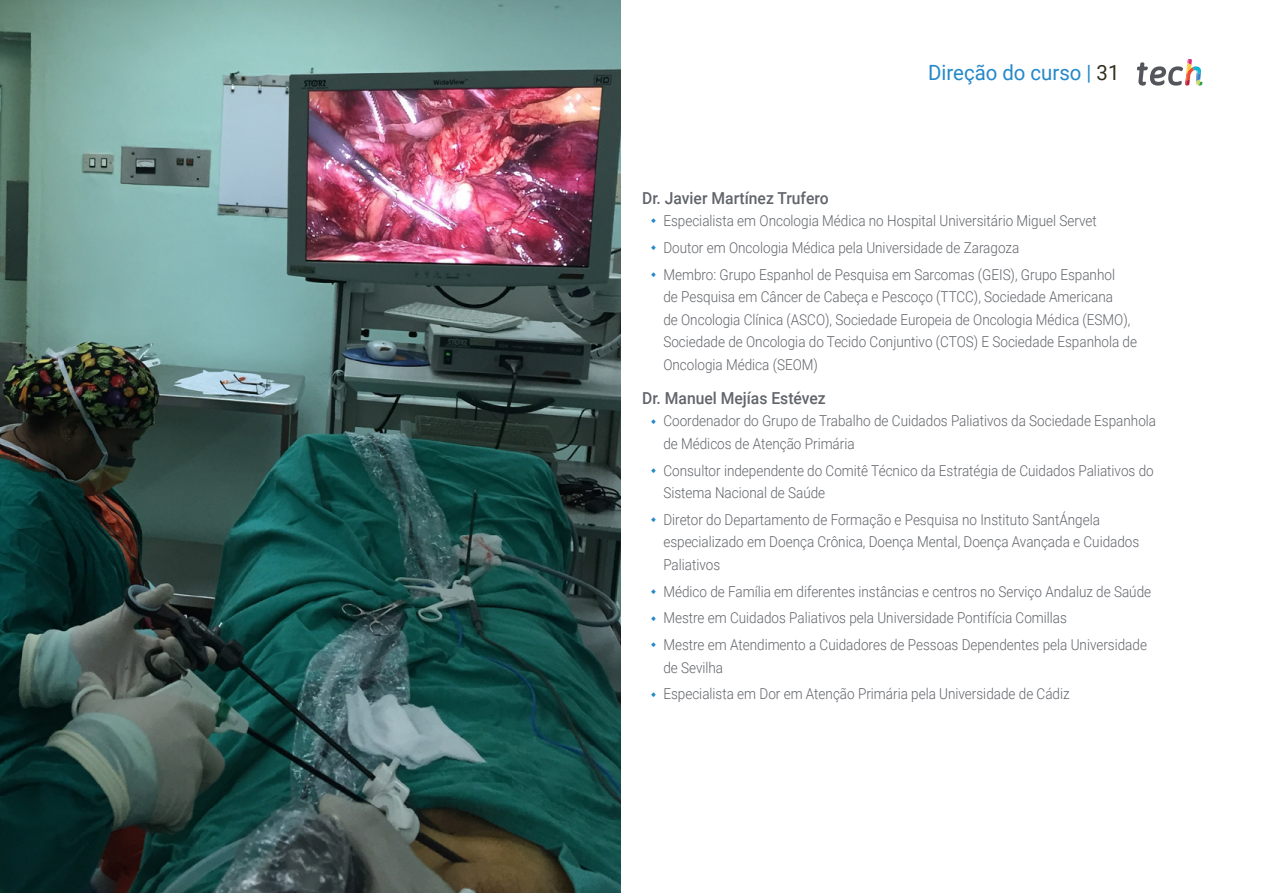
<style>
.page{position:relative;width:1263px;height:893px;background:#fff}
.page>*{position:absolute;margin:0;border:0;box-sizing:border-box;transform-origin:0 0}
.t1{font:21px "Roboto";color:#2488c9}
.t2{font:500 16.5px "Roboto";color:#61646a;scale:.95 1}
.t3{font:300 15px/22.5px "Roboto";color:#61646a;scale:.9 1}
.s1{color:#312e20}
</style>
<div class="page">
<svg style="left:1137px;top:59px;width:65px;height:27px"></svg>
<img style="left:0;top:0;width:621px;height:893px">
<h1 class="t1" style="left:928px;top:57px;width:193px">Direção do curso | <span class="s1">31</span></h1>
<p class="t2" style="left:642px;top:186px;width:198px">Dr. Javier Martínez Trufero</p>
<p class="t3" style="left:663px;top:207px;width:503px;line-height:26.7px">Especialista em Oncologia Médica no Hospital Universitário Miguel Servet<br>Doutor em Oncologia Médica pela Universidade de Zaragoza<br>Membro: Grupo Espanhol de Pesquisa em Sarcomas (GEIS), Grupo Espanhol</p>
<p class="t3" style="left:663px;top:285px;width:528px">de Pesquisa em Câncer de Cabeça e Pescoço (TTCC), Sociedade Americana<br>de Oncologia Clínica (ASCO), Sociedade Europeia de Oncologia Médica (ESMO), Sociedade de Oncologia do Tecido Conjuntivo (CTOS) E Sociedade Espanhola de Oncologia Médica (SEOM)</p>
<p class="t2" style="left:642px;top:386px;width:195px">Dr. Manuel Mejías Estévez</p>
<p class="t3" style="left:663px;top:409px;width:549px">Coordenador do Grupo de Trabalho de Cuidados Paliativos da Sociedade Espanhola de Médicos de Atenção Primária</p>
<p class="t3" style="left:663px;top:458px;width:546px">Consultor independente do Comitê Técnico da Estratégia de Cuidados Paliativos do<br>Sistema Nacional de Saúde</p>
<p class="t3" style="left:663px;top:508px;width:530px">Diretor do Departamento de Formação e Pesquisa no Instituto SantÁngela especializado em Doença Crônica, Doença Mental, Doença Avançada e Cuidados<br>Paliativos</p>
<p class="t3" style="left:663px;top:577px;width:543px;line-height:26.7px">Médico de Família em diferentes instâncias e centros no Serviço Andaluz de Saúde<br>Mestre em Cuidados Paliativos pela Universidade Pontifícia Comillas<br>Mestre em Atendimento a Cuidadores de Pessoas Dependentes pela Universidade</p>
<p class="t3" style="left:663px;top:653px;width:453px;line-height:26.7px">de Sevilha<br>Especialista em Dor em Atenção Primária pela Universidade de Cádiz</p>
</div>
